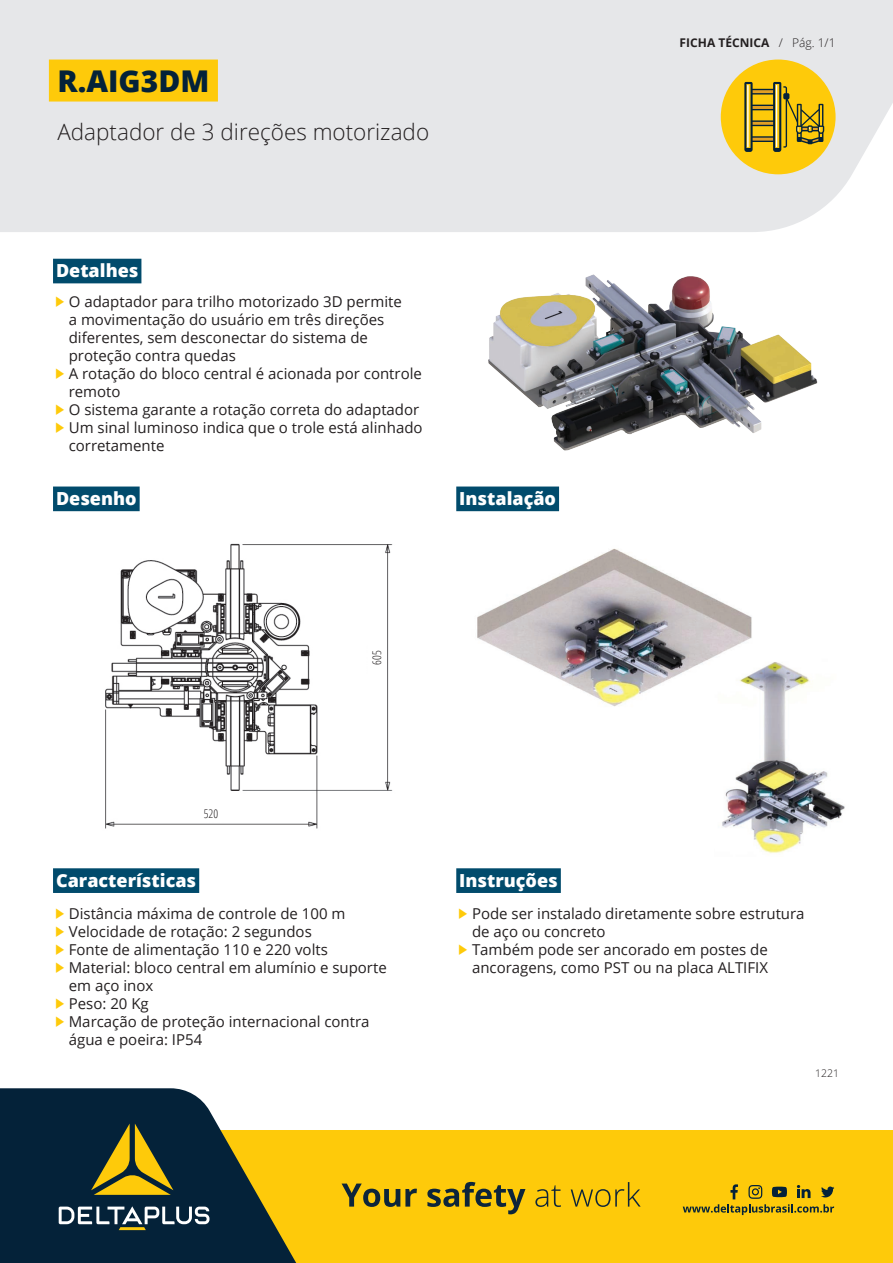
<style>
.page{position:relative;width:893px;height:1263px;background:#fff}
.page>*{position:absolute;margin:0;border:0;box-sizing:border-box;transform-origin:0 0}
.t1{font:800 30px "Open Sans";color:#042239}
.t2{font:300 22.5px "Open Sans";color:#231f20}
.t3{font:800 18px "Open Sans";color:#fff}
.t4{font:15px/18px "Open Sans";color:#231f20}
.t5{font:700 12px "Open Sans";color:#231f20}
.TEXTO_ilustracao{font:300 12px "Open Sans Condensed";color:#231f20}
.TEXTO_Data{font:300 10.5px "Open Sans";color:#231f20}
.s1{font-family:"Arrows";font-size:10.5px;color:#feca0a}
.s2{font-weight:300}
</style>
<div class="page">
<div style="left:0;top:0;width:893px;height:232px;background:#e6e7e9"></div>
<div style="left:721px;top:60px;width:115px;height:114px;background:#feca0a;border-radius:50%"></div>
<svg style="left:744px;top:82px;width:80px;height:70px"></svg>
<div style="left:49px;top:60px;width:169px;height:42px;background:#feca0a"></div>
<div style="left:53px;top:486px;width:87px;height:25px;background:#014b6c"></div>
<div style="left:53px;top:868px;width:146px;height:25px;background:#014b6c"></div>
<div style="left:456px;top:486px;width:103px;height:25px;background:#014b6c"></div>
<div style="left:456px;top:868px;width:105px;height:25px;background:#014b6c"></div>
<div style="left:53px;top:259px;width:88px;height:24px;background:#014b6c"></div>
<div style="left:130px;top:1130px;width:763px;height:133px;background:#feca0a"></div>
<svg style="left:342px;top:1183px;width:75px;height:24px"></svg>
<svg style="left:427px;top:1182px;width:98px;height:32px"></svg>
<svg style="left:535px;top:1185px;width:26px;height:22px"></svg>
<svg style="left:571px;top:1182px;width:70px;height:25px"></svg>
<svg style="left:683px;top:1184px;width:151px;height:31px"></svg>
<svg style="left:0;top:1088px;width:297px;height:175px;fill:#042239"></svg>
<svg style="left:91px;top:1123px;width:82px;height:72px"></svg>
<svg style="left:59px;top:1206px;width:150px;height:24px;background:#516571"></svg>
<img style="left:105px;top:543px;width:288px;height:286px">
<img style="left:488px;top:274px;width:330px;height:177px">
<img style="left:477px;top:548px;width:275px;height:159px">
<img style="left:714px;top:658px;width:131px;height:195px">
<div style="left:368px;top:638px;width:17px;height:39px;background:#fff"></div>
<div style="left:191px;top:804px;width:40px;height:18px;background:#fff"></div>
<h1 class="t1" style="left:57px;top:58px;width:154px">R.AIG3DM</h1>
<h2 class="t2" style="left:57px;top:116px;width:373px">Adaptador de 3 direções motorizado</h2>
<p class="t3" style="left:56px;top:257px;width:84px">Detalhes</p>
<p class="t4" style="left:69px;top:292px;width:335px;text-indent:-13px"><span class="s1">U</span> O adaptador para trilho motorizado 3D permite a movimentação do usuário em três direções diferentes, sem desconectar do sistema de proteção contra quedas</p>
<p class="t4" style="left:69px;top:364px;width:355px;text-indent:-13px"><span class="s1">U</span> A rotação do bloco central é acionada por controle remoto</p>
<p class="t4" style="left:56px;top:400px;width:365px"><span class="s1">U</span> O sistema garante a rotação correta do adaptador</p>
<p class="t4" style="left:69px;top:418px;width:355px;text-indent:-13px"><span class="s1">U</span> Um sinal luminoso indica que o trole está alinhado corretamente</p>
<p class="t3" style="left:56px;top:485px;width:82px">Desenho</p>
<p class="t3" style="left:459px;top:485px;width:98px">Instalação</p>
<p class="TEXTO_ilustracao" style="left:369px;top:665px;width:16px;rotate:-90deg">605</p>
<p class="t5" style="left:680px;top:34px;width:157px">FICHA TÉCNICA <span class="s2">/ Pág. 1/1</span></p>
<p class="TEXTO_ilustracao" style="left:204px;top:805px;width:16px">520</p>
<p class="t3" style="left:56px;top:867px;width:142px">Características</p>
<p class="t4" style="left:56px;top:904px;width:291px"><span class="s1">U</span> Distância máxima de controle de 100 m</p>
<p class="t4" style="left:56px;top:922px;width:257px"><span class="s1">U</span> Velocidade de rotação: 2 segundos</p>
<p class="t4" style="left:56px;top:940px;width:273px"><span class="s1">U</span> Fonte de alimentação 110 e 220 volts</p>
<p class="t4" style="left:69px;top:958px;width:319px;text-indent:-13px"><span class="s1">U</span> Material: bloco central em alumínio e suporte em aço inox</p>
<p class="t4" style="left:56px;top:994px;width:94px"><span class="s1">U</span> Peso: 20 Kg</p>
<p class="t4" style="left:69px;top:1012px;width:302px;text-indent:-13px"><span class="s1">U</span> Marcação de proteção internacional contra água e poeira: IP54</p>
<p class="t3" style="left:459px;top:867px;width:100px">Instruções</p>
<p class="t4" style="left:472px;top:904px;width:334px;text-indent:-13px"><span class="s1">U</span> Pode ser instalado diretamente sobre estrutura de aço ou concreto</p>
<p class="t4" style="left:459px;top:940px;width:310px;text-align:right"><span class="s1">U</span> Também pode ser ancorado em postes de ancoragens, como PST ou na placa ALTIFIX</p>
<p class="TEXTO_Data" style="left:815px;top:1066px;width:25px">1221</p>
</div>
